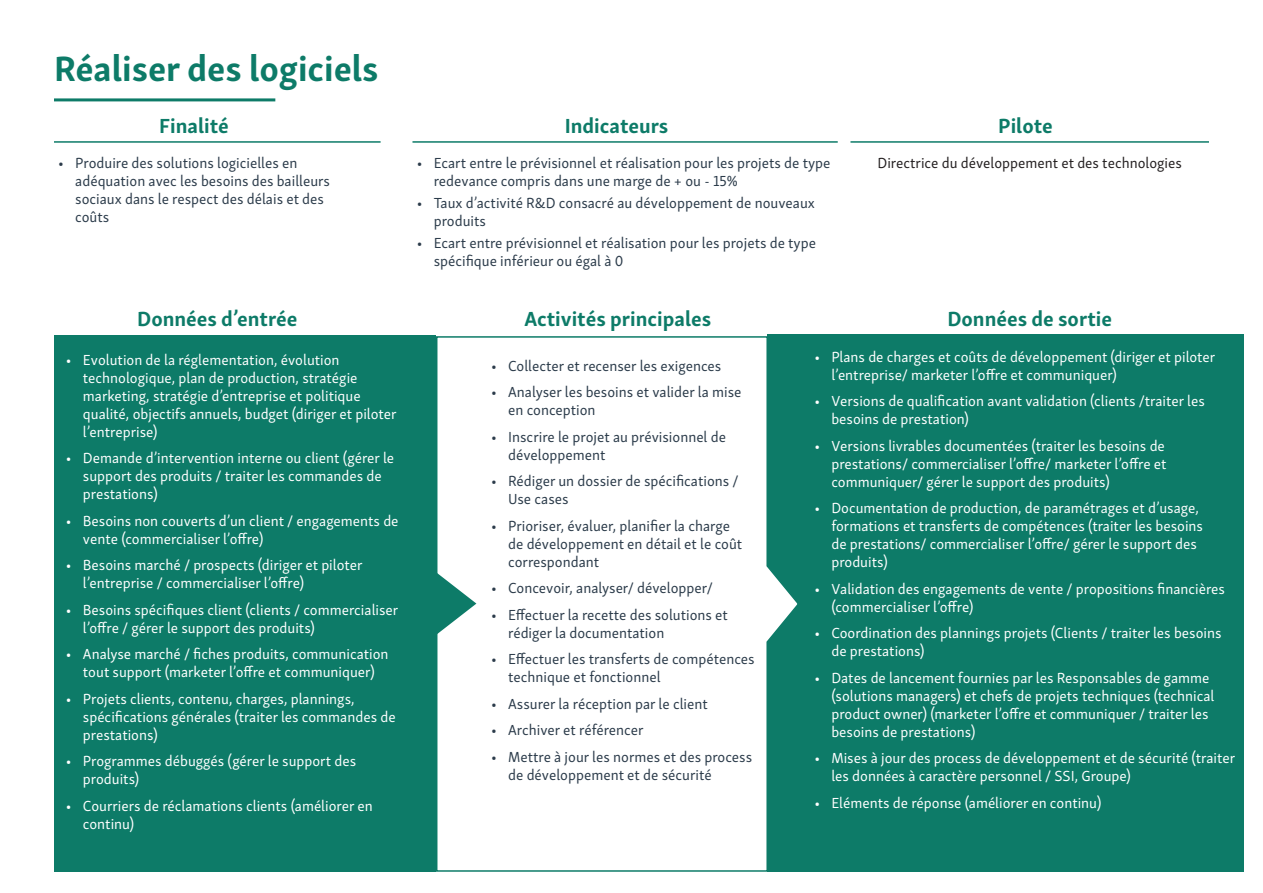
<style>
.page{position:relative;width:1263px;height:893px;background:#fff}
.page>*{position:absolute;margin:0;border:0;box-sizing:border-box;transform-origin:0 0}
.t1{font:700 36px "Skolar Sans Latn";color:#0d7b68}
.t2{font:700 21px "Skolar Sans Latn";color:#0d7b68}
.t3{font:15px/18px "Skolar Sans Latn";color:#fff}
.t4{font:15px/18px "Skolar Sans Latn";color:#2b3b4a}
.t5{font:15px "Skolar Sans Latn";color:#231f20}
</style>
<div class="page">
<div style="left:767px;top:335px;width:476px;height:537px;background:#0d7b68"></div>
<div style="left:54px;top:335px;width:382px;height:537px;background:#0d7b68"></div>
<svg style="left:436px;top:336px;width:362px;height:536px"></svg>
<svg style="left:436px;top:572px;width:40px;height:63px"></svg>
<hr style="left:54px;top:98px;width:221px;height:3px;background:#0d7b68">
<hr style="left:54px;top:141px;width:327px;height:2px;background:#0d7b68">
<hr style="left:412px;top:141px;width:426px;height:2px;background:#0d7b68">
<hr style="left:850px;top:141px;width:359px;height:2px;background:#0d7b68">
<h1 class="t1" style="left:54px;top:39px;width:326px">Réaliser des logiciels</h1>
<h2 class="t2" style="left:159px;top:108px;width:71px">Finalité</h2>
<p class="t4" style="left:75px;top:152px;width:256px;text-indent:-17px">• Produire des solutions logicielles en adéquation avec les besoins des bailleurs sociaux dans le respect des délais et des coûts</p>
<h2 class="t2" style="left:137px;top:302px;width:162px">Données d’entrée</h2>
<p class="t3" style="left:83px;top:350px;width:315px;text-indent:-17px">• Evolution de la réglementation, évolution technologique, plan de production, stratégie marketing, stratégie d’entreprise et politique qualité, objectifs annuels, budget (diriger et piloter l’entreprise)</p>
<p class="t3" style="left:83px;top:448px;width:313px;text-indent:-17px">• Demande d’intervention interne ou client (gérer le support des produits / traiter les commandes de prestations)</p>
<p class="t3" style="left:83px;top:511px;width:317px;text-indent:-17px">• Besoins non couverts d’un client / engagements de vente (commercialiser l’offre)</p>
<p class="t3" style="left:83px;top:555px;width:281px;text-indent:-17px">• Besoins marché / prospects (diriger et piloter l’entreprise / commercialiser l’offre)</p>
<p class="t3" style="left:83px;top:600px;width:317px;text-indent:-17px">• Besoins spécifiques client (clients / commercialiser l’offre / gérer le support des produits)</p>
<p class="t3" style="left:66px;top:644px;width:324px;text-align:center">• Analyse marché / fiches produits, communication tout support (marketer l’offre et communiquer)</p>
<p class="t3" style="left:83px;top:689px;width:314px;text-indent:-17px">• Projets clients, contenu, charges, plannings, spécifications générales (traiter les commandes de prestations)</p>
<p class="t3" style="left:83px;top:751px;width:275px;text-indent:-17px">• Programmes débuggés (gérer le support des produits)</p>
<p class="t3" style="left:83px;top:796px;width:291px;text-indent:-17px">• Courriers de réclamations clients (améliorer en continu)</p>
<h2 class="t2" style="left:565px;top:108px;width:105px">Indicateurs</h2>
<h2 class="t2" style="left:998px;top:108px;width:56px">Pilote</h2>
<p class="t4" style="left:434px;top:152px;width:398px;text-indent:-17px">• Ecart entre le prévisionnel et réalisation pour les projets de type redevance compris dans une marge de + ou - 15%</p>
<p class="t4" style="left:434px;top:193px;width:383px;text-indent:-17px">• Taux d’activité R&amp;D consacré au développement de nouveaux produits</p>
<p class="t4" style="left:434px;top:233px;width:384px;text-indent:-17px">• Ecart entre prévisionnel et réalisation pour les projets de type spécifique inférieur ou égal à 0</p>
<p class="t5" style="left:877px;top:151px;width:306px">Directrice du développement et des technologies</p>
<h2 class="t2" style="left:524px;top:302px;width:189px">Activités principales</h2>
<h2 class="t2" style="left:947px;top:302px;width:166px">Données de sortie</h2>
<p class="t4" style="left:491px;top:355px;width:232px">• Collecter et recenser les exigences</p>
<p class="t4" style="left:508px;top:382px;width:235px;text-indent:-17px">• Analyser les besoins et valider la mise en conception</p>
<p class="t4" style="left:508px;top:426px;width:219px;text-indent:-17px">• Inscrire le projet au prévisionnel de développement</p>
<p class="t4" style="left:508px;top:471px;width:232px;text-indent:-17px">• Rédiger un dossier de spécifications /<br>Use cases</p>
<p class="t4" style="left:508px;top:515px;width:236px;text-indent:-17px">• Prioriser, évaluer, planifier la charge de développement en détail et le coût correspondant</p>
<p class="t4" style="left:491px;top:578px;width:223px">• Concevoir, analyser/ développer/</p>
<p class="t4" style="left:508px;top:604px;width:221px;text-indent:-17px">• Effectuer la recette des solutions et rédiger la documentation</p>
<p class="t4" style="left:508px;top:649px;width:248px;text-indent:-17px">• Effectuer les transferts de compétences technique et fonctionnel</p>
<p class="t4" style="left:491px;top:693px;width:218px">• Assurer la réception par le client</p>
<p class="t4" style="left:491px;top:720px;width:154px">• Archiver et référencer</p>
<p class="t4" style="left:508px;top:746px;width:245px;text-indent:-17px">• Mettre à jour les normes et des process de développement et de sécurité</p>
<p class="t3" style="left:831px;top:347px;width:386px;text-indent:-17px">• Plans de charges et coûts de développement (diriger et piloter l’entreprise/ marketer l’offre et communiquer)</p>
<p class="t3" style="left:831px;top:391px;width:375px;text-indent:-17px">• Versions de qualification avant validation (clients /traiter les besoins de prestation)</p>
<p class="t3" style="left:831px;top:436px;width:337px;text-align:justify;text-indent:-17px">• Versions livrables documentées (traiter les besoins de prestations/ commercialiser l’offre/ marketer l’offre et communiquer/ gérer le support des produits)</p>
<p class="t3" style="left:831px;top:498px;width:373px;text-indent:-17px">• Documentation de production, de paramétrages et d’usage, formations et transferts de compétences (traiter les besoins de prestations/ commercialiser l’offre/ gérer le support des produits)</p>
<p class="t3" style="left:831px;top:579px;width:395px;text-indent:-17px">• Validation des engagements de vente / propositions financières (commercialiser l’offre)</p>
<p class="t3" style="left:831px;top:623px;width:392px;text-indent:-17px">• Coordination des plannings projets (Clients / traiter les besoins de prestations)</p>
<p class="t3" style="left:831px;top:668px;width:385px;text-indent:-17px">• Dates de lancement fournies par les Responsables de gamme (solutions managers) et chefs de projets techniques (technical product owner) (marketer l’offre et communiquer / traiter les besoins de prestations)</p>
<p class="t3" style="left:831px;top:748px;width:405px;text-indent:-17px">• Mises à jour des process de développement et de sécurité (traiter les données à caractère personnel / SSI, Groupe)</p>
<p class="t3" style="left:814px;top:793px;width:289px">• Eléments de réponse (améliorer en continu)</p>
</div>
